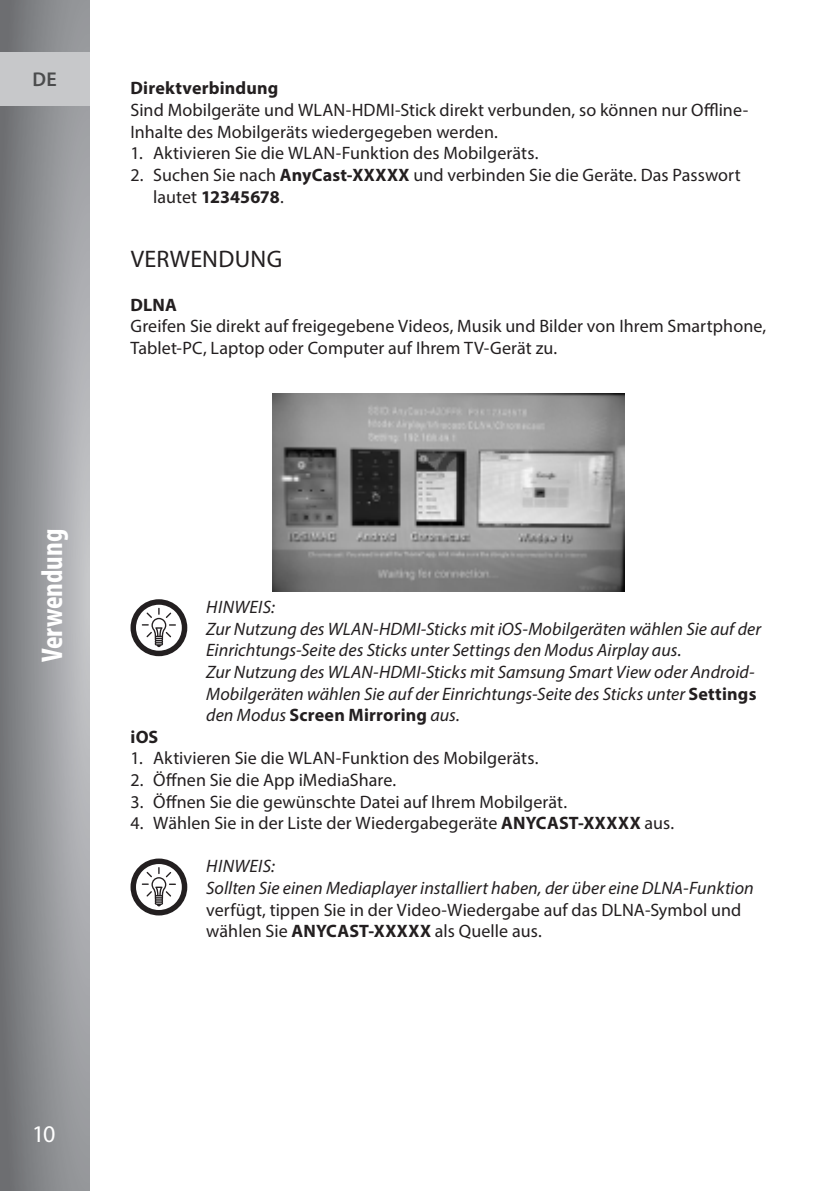
<style>
.page{position:relative;width:840px;height:1191px;background:#fff}
.page>*{position:absolute;margin:0;border:0;box-sizing:border-box;transform-origin:0 0}
.t1{font:700 condensed 30px "Myriad Pro";color:#fff}
.t2{font:24px "Myriad Pro";letter-spacing:.01em;color:#231f20}
.t3{font:24px "Myriad Pro";color:#fff}
.t4{font:600 20px "Myriad Pro";color:#4b4c4d}
.t5{font:18px/21.6px "Myriad Pro";letter-spacing:.005em;color:#231f20}
.t6{font:italic 18px/21.6px "Myriad Pro";color:#231f20}
.t7{font:700 18px "Myriad Pro";color:#231f20}
.s1{font-weight:700}
.s2{color:#fff}
.s3{font-weight:700;color:#fff}
.s4{font-weight:700;font-style:normal}
.s5{font-weight:700;font-style:normal;color:#fff}
.s6{font-style:italic}
.s7{font-style:italic;color:#fff}
</style>
<div class="page">
<svg style="left:0;top:0;width:89px;height:1191px;background:#929497"></svg>
<div style="left:0;top:52px;width:89px;height:54px;background:#c7c8ca"></div>
<img style="left:272px;top:393px;width:352px;height:198px">
<svg style="left:130px;top:599px;width:57px;height:57px"></svg>
<svg style="left:130px;top:858px;width:57px;height:57px"></svg>
<p class="t4" style="left:33px;top:67px;width:26px">DE</p>
<p class="t5" style="left:130px;top:77px;width:619px"><span class="s1">Direktverbindung<br></span>Sind Mobil<span class="s2">g</span>eräte und WLAN-HDMI-Stick direkt verbunden, so können nur Offline-<br>Inhalte des Mobil<span class="s2">g</span>eräts wieder<span class="s2">g</span>e<span class="s2">g</span>eben werden.</p>
<p class="t5" style="left:130px;top:142px;width:409px">1. Aktivieren Sie die WLAN-Funktion des Mobil<span class="s2">g</span>eräts.</p>
<p class="t5" style="left:153px;top:164px;width:588px;text-indent:-23px">2. Suchen Sie nach <span class="s1">An</span><span class="s3">y</span><span class="s1">Cast-XXXXX</span> und verbinden Sie die Geräte. Das Passwort lautet <span class="s1">12345678</span>.</p>
<h2 class="t2" style="left:131px;top:244px;width:153px">VERWENDUNG</h2>
<p class="t5" style="left:130px;top:293px;width:636px"><span class="s1">DLNA<br></span>Greifen Sie direkt auf frei<span class="s2">g</span>e<span class="s2">g</span>ebene Videos, Musik und Bilder von Ihrem Smart<span class="s2">p</span>hone,<br>Tablet-PC, La<span class="s2">p</span>to<span class="s2">p</span> oder Com<span class="s2">p</span>uter auf Ihrem TV-Gerät zu.</p>
<h1 class="t1" style="left:33px;top:662px;width:135px;rotate:-90deg">Verwendung</h1>
<p class="t6" style="left:206px;top:596px;width:556px">HINWEIS:<br>Zur Nutzun<span class="s2">g</span> des WLAN-HDMI-Sticks mit iOS-Mobil<span class="s2">g</span>eräten wählen Sie auf der Einrichtun<span class="s2">g</span>s-Seite des Sticks unter Settin<span class="s2">g</span>s den Modus Air<span class="s2">p</span>la<span class="s2">y</span> aus.<br>Zur Nutzun<span class="s2">g</span> des WLAN-HDMI-Sticks mit Samsun<span class="s2">g</span> Smart View oder Android-Mobil<span class="s2">g</span>eräten wählen Sie auf der Einrichtun<span class="s2">g</span>s-Seite des Sticks unter <span class="s4">Settin</span><span class="s5">g</span><span class="s4">s </span>den Modus <span class="s4">Screen Mirrorin</span><span class="s5">g</span> aus.</p>
<p class="t7" style="left:130px;top:725px;width:29px">iOS</p>
<p class="t5" style="left:130px;top:747px;width:409px">1. Aktivieren Sie die WLAN-Funktion des Mobil<span class="s2">g</span>eräts.</p>
<p class="t5" style="left:130px;top:769px;width:267px">2. Öffnen Sie die A<span class="s2">pp</span> iMediaShare.</p>
<p class="t5" style="left:130px;top:790px;width:438px">3. Öffnen Sie die <span class="s2">g</span>ewünschte Datei auf Ihrem Mobil<span class="s2">g</span>erät.</p>
<p class="t5" style="left:130px;top:812px;width:545px">4. Wählen Sie in der Liste der Wieder<span class="s2">g</span>abe<span class="s2">g</span>eräte <span class="s1">ANYCAST-XXXXX</span> aus.</p>
<p class="t5" style="left:206px;top:855px;width:549px"><span class="s6">HINWEIS:<br>Sollten Sie einen Media</span><span class="s7">p</span><span class="s6">la</span><span class="s7">y</span><span class="s6">er installiert haben, der über eine DLNA-Funktion </span>verfü<span class="s2">g</span>t, ti<span class="s2">pp</span>en Sie in der Video-Wieder<span class="s2">g</span>abe auf das DLNA-S<span class="s2">y</span>mbol und wählen Sie <span class="s1">ANYCAST-XXXXX</span> als Quelle aus.</p>
<h2 class="t3" style="left:32px;top:1119px;width:25px">10</h2>
</div>
